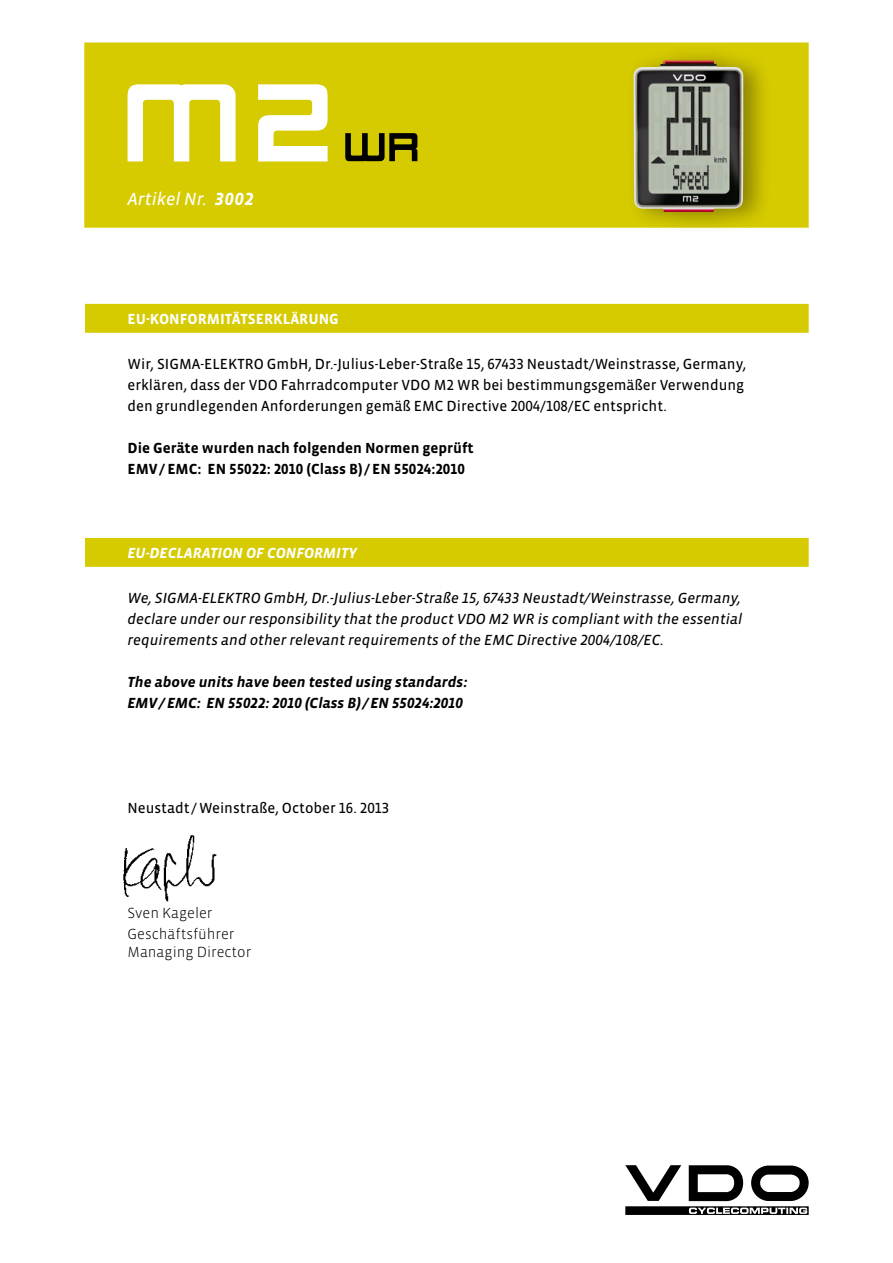
<style>
.page{position:relative;width:893px;height:1263px;background:#fff}
.page>*{position:absolute;margin:0;border:0;box-sizing:border-box;transform-origin:0 0}
.t1{font:italic 18px "Vista Sans OT";color:#fff}
.t2{font:15px/21px "Vista Sans OT";color:#000}
.t3{font:italic 15px/21px "Vista Sans OT";color:#000}
.t4{font:italic 700 15px "Vista Sans OT";color:#000}
.t5{font:700 15px "Vista Sans OT";color:#000}
.t6{font:300 15px "Vista Sans OT";color:#000}
.t7{font:italic 700 15px "Vista Sans OT";color:#fff}
.t8{font:700 15px "Vista Sans OT";color:#fff}
.s1{font-weight:700}
</style>
<div class="page">
<div style="left:84px;top:43px;width:725px;height:185px;background:#d6cb00;border:2px solid #d6cb00"></div>
<svg style="left:345px;top:133px;width:72px;height:28px"></svg>
<svg style="left:128px;top:84px;width:108px;height:77px"></svg>
<svg style="left:258px;top:84px;width:70px;height:77px"></svg>
<div style="left:626px;top:45px;width:146px;height:189px;background:#000;opacity:.35"></div>
<img style="left:634px;top:61px;width:109px;height:151px">
<div style="left:85px;top:304px;width:724px;height:29px;background:#d6cb00;border:2px solid #d6cb00"></div>
<div style="left:85px;top:538px;width:724px;height:29px;background:#d6cb00;border:2px solid #d6cb00"></div>
<svg style="left:625px;top:1165px;width:184px;height:50px"></svg>
<img style="left:123px;top:835px;width:94px;height:67px">
<p class="t1" style="left:128px;top:189px;width:128px">Artikel Nr. <span class="s1">3002</span></p>
<p class="t8" style="left:128px;top:311px;width:213px">EU-KONFORMITÄTSERKLÄRUNG</p>
<p class="t2" style="left:128px;top:354px;width:620px">Wir, SIGMA-ELEKTRO GmbH, Dr.-Julius-Leber-Straße 15, 67433 Neustadt/Weinstrasse, Germany,</p>
<p class="t2" style="left:128px;top:375px;width:618px">erklären, dass der VDO Fahrradcomputer VDO M2 WR bei bestimmungsgemäßer Verwendung den grundlegenden Anforderungen gemäß EMC Directive 2004/108/EC entspricht.</p>
<p class="t5" style="left:128px;top:440px;width:348px">Die Geräte wurden nach folgenden Normen geprüft</p>
<p class="t5" style="left:128px;top:461px;width:339px">EMV/EMC: EN 55022: 2010 (Class B)/EN 55024:2010</p>
<p class="t7" style="left:128px;top:545px;width:231px">EU-DECLARATION OF CONFORMITY</p>
<p class="t3" style="left:128px;top:588px;width:615px">We, SIGMA-ELEKTRO GmbH, Dr.-Julius-Leber-Straße 15, 67433 Neustadt/Weinstrasse, Germany,</p>
<p class="t3" style="left:128px;top:609px;width:616px">declare under our responsibility that the product VDO M2 WR is compliant with the essential requirements and other relevant requirements of the EMC Directive 2004/108/EC.</p>
<p class="t4" style="left:128px;top:674px;width:341px">The above units have been tested using standards:</p>
<p class="t4" style="left:128px;top:695px;width:337px">EMV/EMC: EN 55022: 2010 (Class B)/EN 55024:2010</p>
<p class="t2" style="left:128px;top:798px;width:263px">Neustadt/Weinstraße, October 16. 2013</p>
<p class="t6" style="left:128px;top:905px;width:86px">Sven Kageler</p>
<p class="t6" style="left:128px;top:926px;width:108px">Geschäftsführer</p>
<p class="t6" style="left:128px;top:944px;width:125px">Managing Director</p>
</div>
